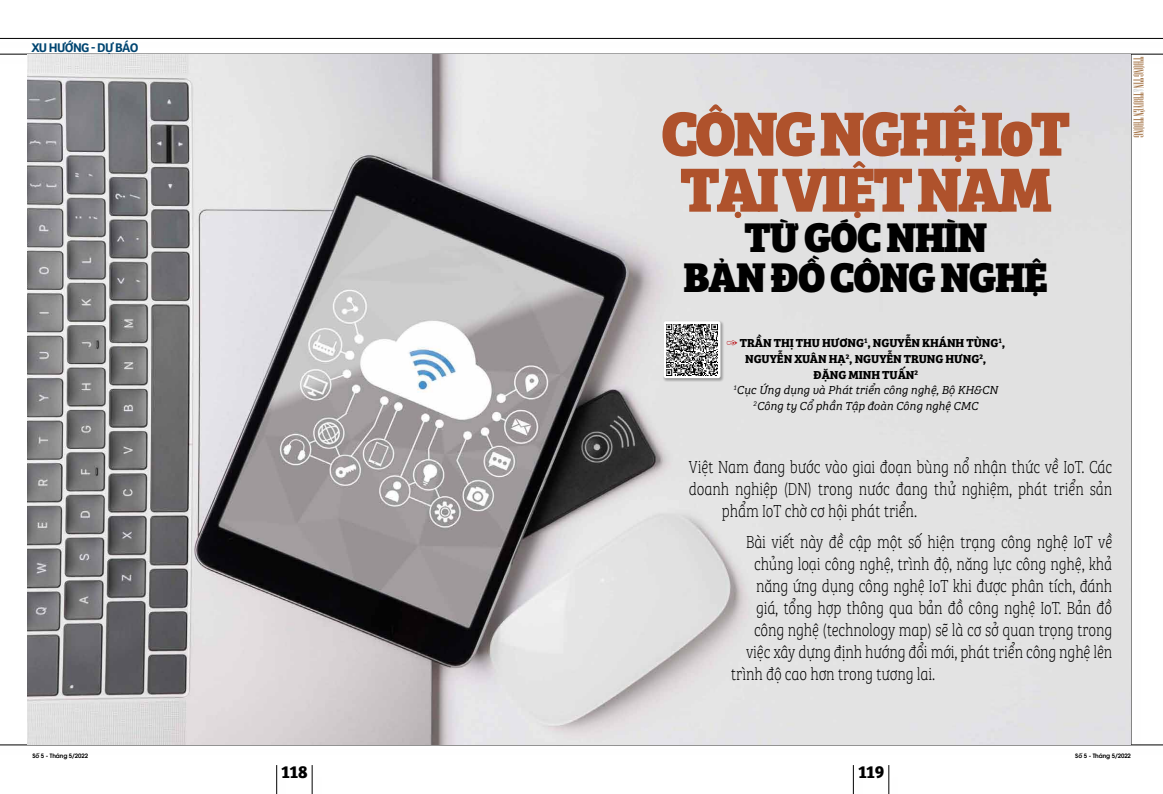
<style>
.page{position:relative;width:1163px;height:794px;background:#fff}
.page>*{position:absolute;margin:0;border:0;box-sizing:border-box;transform-origin:0 0}
.t1{font:64.5px/56px "SVN Bree Serif Extra Bold DCVN";letter-spacing:-.055em;color:#af522c;scale:.96 1}
.t2{font:43px/40px "SVN Bree Serif Extra Bold DCVN";letter-spacing:-.035em;color:#000;text-align:center;scale:.96 1}
.t3{font:100 18px "SVN Bree Serif";letter-spacing:-.01em;color:#000;scale:.81 1}
.t4{font:700 18px "SVN Bree Serif";letter-spacing:-.025em;color:#000}
.t5{font:600 13px "SVN Bree";letter-spacing:-.04em;color:#004571}
.t6{font:700 12px "SVN Bree Serif";letter-spacing:-.005em;color:#000}
.t7{font:italic 300 12px "SVN Bree Serif";letter-spacing:-.005em;color:#000}
.t8{font:6px "SVN Avant Garde Gothic Demi";letter-spacing:-.01em;color:#000}
</style>
<div class="page">
<div style="left:274px;top:765px;width:19px;height:29px;background:#000;opacity:.22"></div>
<svg style="left:276px;top:765px;width:1px;height:29px"></svg>
<div style="left:850px;top:765px;width:19px;height:29px;background:#000;opacity:.22"></div>
<svg style="left:853px;top:765px;width:1px;height:29px"></svg>
<div style="left:310px;top:765px;width:18px;height:29px;background:#000;opacity:.22"></div>
<svg style="left:312px;top:765px;width:1px;height:29px"></svg>
<div style="left:886px;top:765px;width:19px;height:29px;background:#000;opacity:.22"></div>
<svg style="left:888px;top:765px;width:1px;height:29px"></svg>
<div style="left:1128px;top:55px;width:19px;height:703px;background:#000;opacity:.22"></div>
<hr style="left:1130px;top:54px;width:1px;height:691px;background:#000">
<div style="left:0;top:742px;width:1162px;height:19px;background:#000;opacity:.22"></div>
<hr style="left:0;top:744px;width:1162px;height:1px;background:#000">
<div style="left:0;top:52px;width:1162px;height:19px;background:#fff"></div>
<div style="left:0;top:36px;width:1162px;height:19px;background:#000;opacity:.22"></div>
<hr style="left:0;top:38px;width:1162px;height:1px;background:#000">
<svg style="left:1132px;top:57px;width:12px;height:80px"></svg>
<img style="left:27px;top:54px;width:1103px;height:691px">
<div style="left:662px;top:320px;width:62px;height:62px;background:#000;opacity:.33"></div>
<svg style="left:663px;top:321px;width:57px;height:57px"></svg>
<img style="left:666px;top:324px;width:51px;height:51px">
<svg style="left:726px;top:340px;width:11px;height:5px"></svg>
<p class="t5" style="left:31px;top:37px;width:109px">XU HƯỚNG - DỰ BÁO</p>
<h1 class="t1" style="left:660px;top:101px;width:428px">CÔNG NGHỆ IoT<br>TẠI VIỆT NAM</h1>
<h2 class="t2" style="left:683px;top:214px;width:381px">TỪ GÓC NHÌN<br>BẢN ĐỒ CÔNG NGHỆ</h2>
<p class="t6" style="left:739px;top:333px;width:267px">TRẦN THỊ THU HƯƠNG<sup>1</sup>, NGUYỄN KHÁNH TÙNG<sup>1</sup>,</p>
<p class="t6" style="left:745px;top:349px;width:242px">NGUYỄN XUÂN HẠ<sup>2</sup>, NGUYỄN TRUNG HƯNG<sup>2</sup>,</p>
<p class="t6" style="left:813px;top:365px;width:106px">ĐẶNG MINH TUẤN<sup>2</sup></p>
<p class="t7" style="left:733px;top:381px;width:266px"><sup>1</sup>Cục Ứng dụng và Phát triển công nghệ, Bộ KH&amp;CN</p>
<p class="t7" style="left:753px;top:397px;width:226px"><sup>2</sup>Công ty Cổ phần Tập đoàn Công nghệ CMC</p>
<p class="t3" style="left:688px;top:454px;width:524px">Việt Nam đang bước vào giai đoạn bùng nổ nhận thức về IoT. Các</p>
<p class="t3" style="left:688px;top:476px;width:524px">doanh nghiệp (DN) trong nước đang thử nghiệm, phát triển sản</p>
<p class="t3" style="left:721px;top:498px;width:242px">phẩm IoT chờ cơ hội phát triển.</p>
<p class="t3" style="left:745px;top:528px;width:453px">Bài viết này đề cập một số hiện trạng công nghệ IoT về</p>
<p class="t3" style="left:753px;top:550px;width:443px">chủng loại công nghệ, trình độ, năng lực công nghệ, khả</p>
<p class="t3" style="left:755px;top:572px;width:441px">năng ứng dụng công nghệ IoT khi được phân tích, đánh</p>
<p class="t3" style="left:755px;top:594px;width:441px">giá, tổng hợp thông qua bản đồ công nghệ IoT. Bản đồ</p>
<p class="t3" style="left:753px;top:616px;width:443px">công nghệ (technology map) sẽ là cơ sở quan trọng trong</p>
<p class="t3" style="left:745px;top:638px;width:453px">việc xây dựng định hướng đổi mới, phát triển công nghệ lên</p>
<p class="t3" style="left:730px;top:660px;width:253px">trình độ cao hơn trong tương lai.</p>
<p class="t8" style="left:32px;top:751px;width:57px">Số 5 - Tháng 5/2022</p>
<p class="t8" style="left:1074px;top:751px;width:57px">Số 5 - Tháng 5/2022</p>
<p class="t4" style="left:281px;top:757px;width:28px">118</p>
<p class="t4" style="left:857px;top:757px;width:28px">119</p>
</div>
